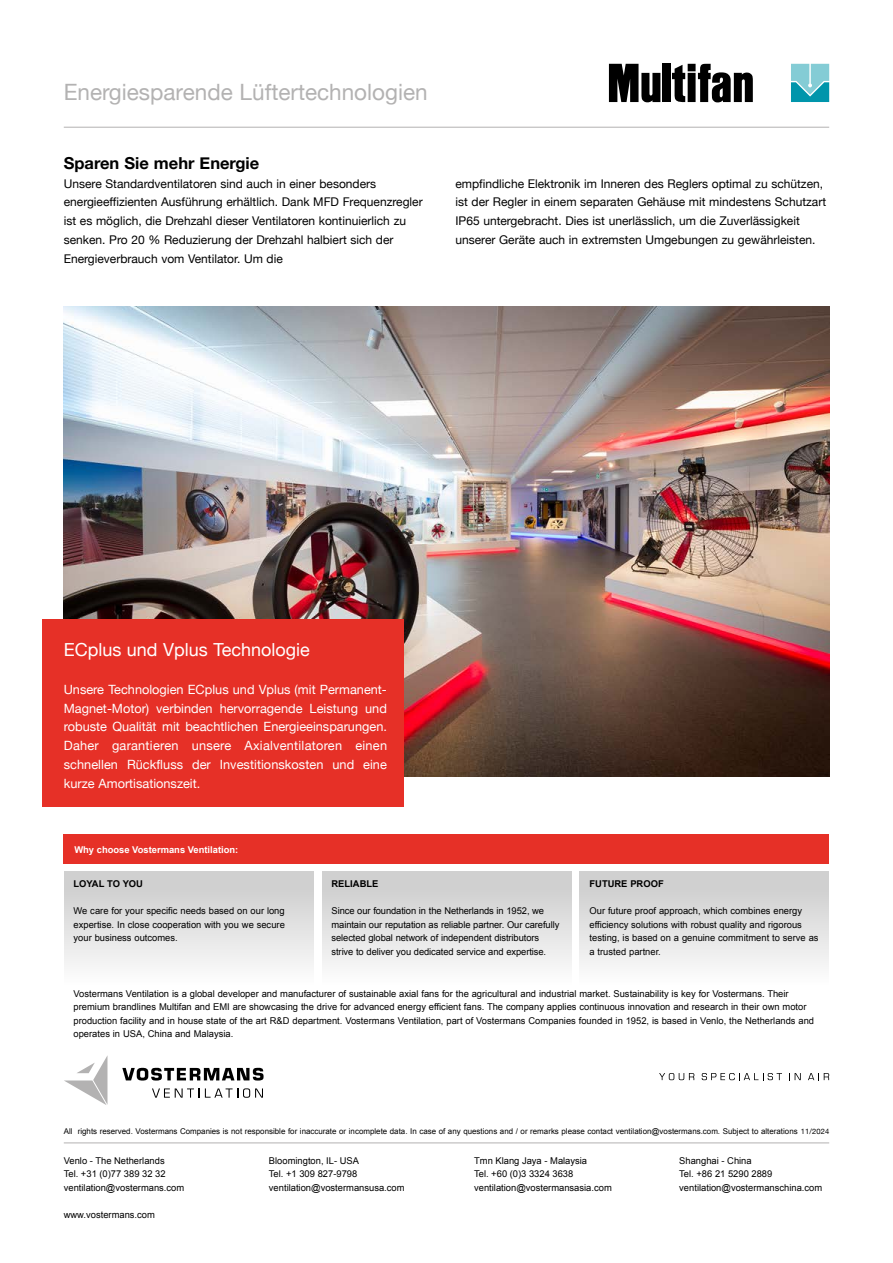
<style>
.page{position:relative;width:893px;height:1263px;background:#fff}
.page>*{position:absolute;margin:0;border:0;box-sizing:border-box;transform-origin:0 0}
.t1{font:22.5px "Helvetica Neue";color:#b3b2b2}
.t2{font:18px "Helvetica Neue";color:#fff}
.t3{font:700 16.5px "Helvetica Neue";color:#000}
.t4{font:12.75px/18.8px "Helvetica Neue";color:#fff;text-align:justify}
.t5{font:12px/18.8px "Helvetica Neue";color:#000}
.t6{font:9.3px/13.5px "Arial";color:#000}
.t7{font:700 9.3px "Arial";color:#fff}
.t8{font:700 9.3px "Arial";color:#000}
.t9{font:7.95px "Arial";color:#000}
.t10{font:7.5px "Helvetica Neue";letter-spacing:.02em;color:#000}
.s1{color:#fff}
</style>
<div class="page">
<div style="left:64px;top:834px;width:765px;height:30px;background:#e63027"></div>
<div style="left:64px;top:871px;width:249px;height:113px;background:linear-gradient(to bottom,#cacaca,#fdfdfd)"></div>
<div style="left:322px;top:871px;width:249px;height:113px;background:linear-gradient(to bottom,#cacaca,#fdfdfd)"></div>
<div style="left:580px;top:871px;width:249px;height:113px;background:linear-gradient(to bottom,#cacaca,#fdfdfd)"></div>
<svg style="left:152px;top:1088px;width:111px;height:10px"></svg>
<svg style="left:122px;top:1068px;width:142px;height:12px"></svg>
<svg style="left:64px;top:1056px;width:43px;height:49px"></svg>
<svg style="left:659px;top:1073px;width:35px;height:7px"></svg>
<svg style="left:702px;top:1073px;width:80px;height:7px"></svg>
<svg style="left:789px;top:1073px;width:12px;height:7px"></svg>
<svg style="left:808px;top:1073px;width:21px;height:7px"></svg>
<hr style="left:64px;top:1142px;width:765px;height:1px;background:#b3b2b2">
<hr style="left:64px;top:127px;width:765px;height:1px;background:#b3b2b2">
<div style="left:663px;top:64px;width:8px;height:38px;background:#000"></div>
<svg style="left:672px;top:64px;width:81px;height:39px"></svg>
<svg style="left:609px;top:64px;width:51px;height:39px"></svg>
<svg style="left:791px;top:64px;width:38px;height:38px"></svg>
<img style="left:64px;top:306px;width:765px;height:470px">
<div style="left:43px;top:619px;width:361px;height:187px;background:#e63027"></div>
<h1 class="t1" style="left:64px;top:76px;width:365px">Energiesparende Lüftertechnologien</h1>
<h3 class="t3" style="left:64px;top:150px;width:197px">Sparen Sie mehr Energie</h3>
<p class="t5" style="left:64px;top:175px;width:360px">Unsere Standardventilatoren sind auch in einer besonders energieeffizienten Ausführung erhältlich. Dank MFD Frequenzregler ist es möglich, die Drehzahl dieser Ventilatoren kontinuierlich zu senken. Pro 20 % Reduzierung der Drehzahl halbiert sich der Energieverbrauch vom Ventilator. Um die</p>
<p class="t5" style="left:455px;top:175px;width:372px">empfindliche Elektronik im Inneren des Reglers optimal zu schützen, ist der Regler in einem separaten Gehäuse mit mindestens Schutzart IP65 untergebracht. Dies ist unerlässlich, um die Zuverlässigkeit unserer Geräte auch in extremsten Umgebungen zu gewährleisten.</p>
<h2 class="t2" style="left:64px;top:637px;width:247px">ECplus und Vplus Technologie</h2>
<p class="t4" style="left:64px;top:681px;width:325px">Unsere Technologien ECplus und Vplus (mit Permanent-Magnet-Motor) verbinden hervorragende Leistung und robuste Qualität mit beachtlichen Energieeinsparungen.<br>Daher garantieren unsere Axialventilatoren einen schnellen Rückfluss der Investitionskosten und eine kurze Amortisationszeit.</p>
<p class="t7" style="left:74px;top:843px;width:165px">Why choose Vostermans Ventilation:</p>
<p class="t8" style="left:74px;top:878px;width:71px">LOYAL TO YOU</p>
<p class="t6" style="left:74px;top:904px;width:213px;text-align:justify">We care for your specific needs based on our long expertise. In close cooperation with you we secure your business outcomes.</p>
<p class="t8" style="left:332px;top:878px;width:48px">RELIABLE</p>
<p class="t6" style="left:332px;top:904px;width:229px">Since our foundation in the Netherlands in 1952, we maintain our reputation as reliable partner. Our carefully selected global network of independent distributors strive to deliver you dedicated service and expertise.</p>
<p class="t8" style="left:589px;top:878px;width:76px">FUTURE PROOF</p>
<p class="t6" style="left:589px;top:904px;width:231px">Our future proof approach, which combines energy efficiency solutions with robust quality and rigorous testing, is based on a genuine commitment to serve as a trusted partner.</p>
<p class="t6" style="left:74px;top:987px;width:742px">Vostermans Ventilation is a global developer and manufacturer of sustainable axial fans for the agricultural and industrial market. Sustainability is key for Vostermans. Their premium brandlines Multifan and EMI are showcasing the drive for advanced energy efficient fans. The company applies continuous innovation and research in their own motor production facility and in house state of the art R&amp;D department. Vostermans Ventilation, part of Vostermans Companies founded in 1952, is based in Venlo, the Netherlands and operates in USA, China and Malaysia.</p>
<p class="t9" style="left:64px;top:1126px;width:767px">All rights reserved. Vostermans Companies is not responsible for inaccurate or incomplete data. In case of any questions and / or remarks please contact ventilation@vostermans.com. Subject to alterations <span class="s1">00/0000</span></p>
<p class="t10" style="left:801px;top:1126px;width:30px">11/2024</p>
<p class="t6" style="left:64px;top:1153px;width:122px">Venlo - The Netherlands<br>Tel. +31 (0)77 389 32 32 ventilation@vostermans.com</p>
<p class="t6" style="left:64px;top:1207px;width:93px">www.vostermans.com</p>
<p class="t6" style="left:269px;top:1153px;width:137px">Bloomington, IL- USA<br>Tel. +1 309 827-9798 ventilation@vostermansusa.com</p>
<p class="t6" style="left:474px;top:1153px;width:139px">Tmn Klang Jaya - Malaysia<br>Tel. +60 (0)3 3324 3638 ventilation@vostermansasia.com</p>
<p class="t6" style="left:679px;top:1153px;width:144px">Shanghai - China<br>Tel. +86 21 5290 2889 ventilation@vostermanschina.com</p>
</div>
